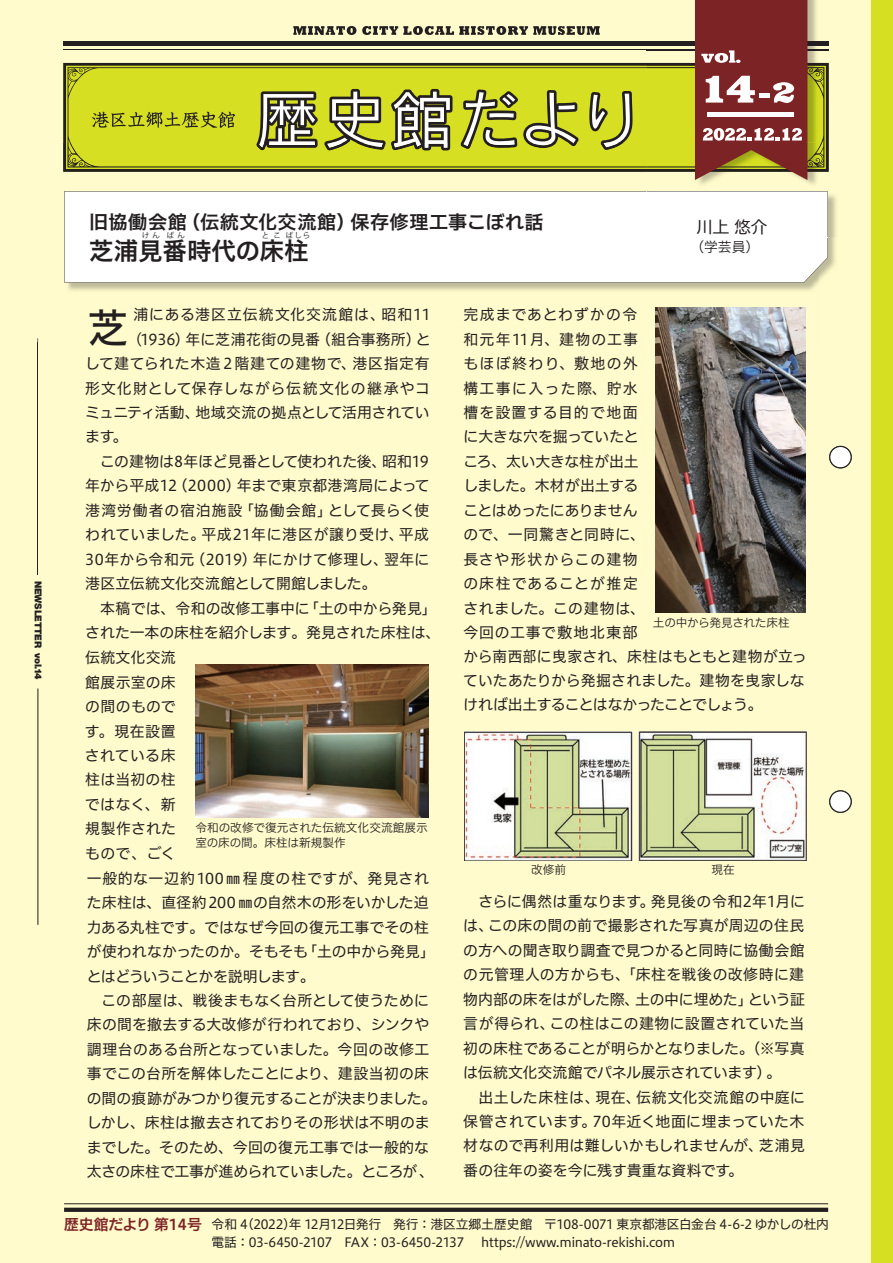
<style>
.page{position:relative;width:893px;height:1263px;background:#fffbcc}
.page>*{position:absolute;margin:0;border:0;box-sizing:border-box;transform-origin:0 0}
.t1{font:40.35px "Hiragino UD Sans F Std N W5";color:#231f20}
.t2{font:24.45px "Hiragino UD Sans F Std N W6";color:#231f20}
.t3{font:18.6px "Hiragino UD Sans F Std N W6";letter-spacing:.03em;color:#231f20}
.t4{font:15.9px "BIZ UDP Gothic";color:#231f20}
.t5{font:14.85px/24.5px "Hiragino UD Sans F Std W4";letter-spacing:.01em;color:#231f20;text-align:justify}
.t6{font:14.85px/24.5px "Hiragino UD Sans F Std W4";letter-spacing:.05em;color:#231f20}
.t7{font:14.85px "Hiragino UD Sans F Std W4";letter-spacing:.06em;color:#231f20}
.t8{font:14.85px "Hiragino UD Sans F Std W4";letter-spacing:-.01em;color:#231f20}
.t9{font:14.85px "Hiragino UD Sans F Std W4";letter-spacing:-.035em;color:#231f20}
.t10{font:14.85px "Hiragino UD Sans F Std W4";letter-spacing:.03em;color:#231f20}
.t11{font:14.85px "Hiragino UD Sans F Std W4";letter-spacing:.045em;color:#231f20}
.t12{font:14.85px "Hiragino UD Sans F Std W4";letter-spacing:.055em;color:#231f20}
.t13{font:14.85px "Hiragino UD Sans F Std W4";letter-spacing:-.025em;color:#231f20}
.t14{font:14.85px "Hiragino UD Sans F Std W6";color:#7c2326}
.t15{font:13.8px "Hiragino UD Sans F Std W3";color:#231f20}
.t16{font:12.75px/18.1px "Hiragino UD Sans F Std N W4";letter-spacing:-.025em;color:#231f20}
.t17{font:11.7px/14.9px "Hiragino UD Sans F Std W3";letter-spacing:-.01em;color:#231f20}
.t18{font:900 9.6px "Helvetica Neue";letter-spacing:-.02em;color:#231f20}
.t19{font:7.5px "Koz Go Pr 6 N";letter-spacing:.28em;color:#231f20}
</style>
<div class="page">
<div style="left:829px;top:446px;width:23px;height:22px;background:#322e2d;border:2px solid #231f20;border-radius:50%"></div>
<div style="left:830px;top:446px;width:21px;height:22px;background:#fff;border-radius:50%"></div>
<div style="left:830px;top:446px;width:21px;height:22px;border:1px solid #231f20;border-radius:50%"></div>
<svg style="left:829px;top:790px;width:23px;height:23px"></svg>
<div style="left:830px;top:791px;width:21px;height:21px;background:#fff;border-radius:50%"></div>
<div style="left:830px;top:791px;width:21px;height:21px;border:1px solid #231f20;border-radius:50%"></div>
<hr style="left:38px;top:338px;width:1px;height:237px;background:#231f20">
<hr style="left:38px;top:688px;width:1px;height:237px;background:#231f20">
<div style="left:871px;top:0;width:22px;height:1263px;background:#d6df21"></div>
<svg style="left:64px;top:1208px;width:764px;height:4px;background:#272323"></svg>
<hr style="left:64px;top:1203px;width:764px;height:1px;background:#231f20">
<svg style="left:293px;top:26px;width:63px;height:9px"></svg>
<svg style="left:362px;top:26px;width:238px;height:9px"></svg>
<hr style="left:64px;top:42px;width:764px;height:4px;background:#231f20">
<hr style="left:64px;top:49px;width:764px;height:1px;background:#231f20">
<svg style="left:63px;top:63px;width:584px;height:80px;background:#5e5e20"></svg>
<div style="left:68px;top:67px;width:579px;height:76px;background:#d6df21"></div>
<svg style="left:256px;top:91px;width:62px;height:52px;background:#909166"></svg>
<svg style="left:589px;top:91px;width:44px;height:52px;background:#adb147"></svg>
<svg style="left:324px;top:89px;width:128px;height:54px;background:#a2a45e"></svg>
<svg style="left:92px;top:112px;width:143px;height:16px;background:#a1a620"></svg>
<img style="left:828px;top:237px;width:8px;height:34px">
<img style="left:63px;top:143px;width:584px;height:29px">
<div style="left:68px;top:143px;width:579px;height:24px;background:#d6df21"></div>
<img style="left:256px;top:143px;width:61px;height:7px">
<svg style="left:461px;top:90px;width:118px;height:59px;background:#aeb345"></svg>
<img style="left:601px;top:143px;width:22px;height:7px">
<img style="left:391px;top:143px;width:59px;height:7px">
<img style="left:527px;top:143px;width:50px;height:5px">
<img style="left:324px;top:143px;width:62px;height:7px">
<img style="left:259px;top:143px;width:56px;height:4px">
<img style="left:463px;top:143px;width:52px;height:3px">
<img style="left:603px;top:143px;width:16px;height:4px">
<img style="left:394px;top:143px;width:27px;height:4px">
<img style="left:425px;top:143px;width:22px;height:5px">
<img style="left:532px;top:143px;width:42px;height:2px">
<img style="left:327px;top:143px;width:16px;height:5px">
<img style="left:363px;top:143px;width:20px;height:4px">
<div style="left:64px;top:191px;width:764px;height:92px;background:#fff"></div>
<img style="left:647px;top:0;width:189px;height:237px">
<img style="left:647px;top:42px;width:181px;height:4px">
<img style="left:647px;top:49px;width:181px;height:1px">
<img style="left:647px;top:63px;width:182px;height:109px">
<img style="left:647px;top:67px;width:177px;height:100px">
<div style="left:647px;top:191px;width:181px;height:46px;background:#fff"></div>
<svg style="left:695px;top:0;width:112px;height:180px;background:#914a45"></svg>
<img style="left:195px;top:664px;width:233px;height:154px">
<img style="left:655px;top:307px;width:151px;height:306px">
<img style="left:465px;top:732px;width:167px;height:128px">
<img style="left:639px;top:732px;width:167px;height:128px">
<p class="t18" style="left:44px;top:581px;width:101px;rotate:90deg">NEWSLETTER vol.14</p>
<p class="t3" style="left:89px;top:208px;width:456px">旧協働会館（伝統文化交流館）保存修理工事こぼれ話</p>
<p class="t19" style="left:142px;top:231px;width:45px">けん ばん</p>
<p class="t19" style="left:262px;top:231px;width:50px">と こ ばしら</p>
<h2 class="t2" style="left:89px;top:232px;width:221px">芝浦見番時代の床柱</h2>
<p class="t4" style="left:696px;top:219px;width:72px">川上悠介</p>
<p class="t15" style="left:690px;top:237px;width:70px">（学芸員）</p>
<p class="t7" style="left:133px;top:303px;width:299px">浦にある港区立伝統文化交流館は、昭和11</p>
<p class="t5" style="left:135px;top:326px;width:297px">(1936）年に芝浦花街の見番（組合事務所）と</p>
<p class="t11" style="left:85px;top:352px;width:346px">して建てられた木造２階建ての建物で、港区指定有</p>
<p class="t12" style="left:85px;top:377px;width:346px">形文化財として保存しながら伝統文化の継承やコ</p>
<p class="t9" style="left:85px;top:401px;width:346px">ミュニティ活動、地域交流の拠点として活用されてい</p>
<p class="t5" style="left:85px;top:424px;width:44px">ます。</p>
<p class="t8" style="left:85px;top:450px;width:345px">　この建物は8年ほど見番として使われた後、昭和19</p>
<p class="t5" style="left:85px;top:473px;width:346px">年から平成12（2000）年まで東京都港湾局によって</p>
<p class="t7" style="left:85px;top:499px;width:346px">港湾労働者の宿泊施設「協働会館」として長らく使</p>
<p class="t10" style="left:85px;top:523px;width:345px">われていました。平成21年に港区が譲り受け、平成</p>
<p class="t5" style="left:85px;top:546px;width:346px">30年から令和元（2019）年にかけて修理し、翌年に</p>
<p class="t13" style="left:85px;top:572px;width:293px">港区立伝統文化交流館として開館しました。</p>
<p class="t5" style="left:85px;top:595px;width:353px">　本稿では、令和の改修工事中に「土の中から発見」</p>
<p class="t5" style="left:85px;top:619px;width:357px">された一本の床柱を紹介します。発見された床柱は、</p>
<h1 class="t1" style="left:88px;top:297px;width:42px">芝</h1>
<p class="t6" style="left:463px;top:301px;width:183px">完成まであとわずかの令和元年11月、建物の工事もほぼ終わり、敷地の外構工事に入った際、貯水槽を設置する目的で地面に大きな穴を掘っていたところ、太い大きな柱が出土しました。木材が出土することはめったにありませんので、一同驚きと同時に、長さや形状からこの建物の床柱であることが推定されました。この建物は、今回の工事で敷地北東部</p>
<p class="t17" style="left:653px;top:614px;width:138px">土の中から発見された床柱</p>
<p class="t5" style="left:85px;top:644px;width:93px">伝統文化交流館展示室の床の間のものです。現在設置されている床柱は当初の柱ではなく、新規製作されたもので、ごく</p>
<p class="t17" style="left:195px;top:819px;width:234px">令和の改修で復元された伝統文化交流館展示室の床の間。床柱は新規製作</p>
<p class="t5" style="left:87px;top:865px;width:351px;text-align:left">一般的な一辺約100㎜程度の柱ですが、発見された床柱は、直径約200㎜の自然木の形をいかした迫力ある丸柱です。ではなぜ今回の復元工事でその柱が使われなかったのか。そもそも「土の中から発見」とはどういうことかを説明します。<br>　この部屋は、戦後まもなく台所として使うために床の間を撤去する大改修が行われており、シンクや調理台のある台所となっていました。今回の改修工事でこの台所を解体したことにより、建設当初の床の間の痕跡がみつかり復元することが決まりました。しかし、床柱は撤去されておりその形状は不明のままでした。そのため、今回の復元工事では一般的な太さの床柱で工事が進められていました。ところが、</p>
<p class="t5" style="left:463px;top:643px;width:345px;text-align:left">から南西部に曳家され、床柱はもともと建物が立っていたあたりから発掘されました。建物を曳家しなければ出土することはなかったことでしょう。</p>
<p class="t17" style="left:531px;top:862px;width:37px">改修前</p>
<p class="t17" style="left:711px;top:862px;width:25px">現在</p>
<p class="t5" style="left:463px;top:888px;width:343px">　さらに偶然は重なります。発見後の令和2年1月には、この床の間の前で撮影された写真が周辺の住民の方への聞き取り調査で見つかると同時に協働会館の元管理人の方からも、「床柱を戦後の改修時に建物内部の床をはがした際、土の中に埋めた」という証言が得られ、この柱はこの建物に設置されていた当初の床柱であることが明らかとなりました。（※写真は伝統文化交流館でパネル展示されています）。</p>
<p class="t5" style="left:463px;top:1084px;width:343px;text-indent:15px">出土した床柱は、現在、伝統文化交流館の中庭に保管されています。70年近く地面に埋まっていた木材なので再利用は難しいかもしれませんが、芝浦見番の往年の姿を今に残す貴重な資料です。</p>
<p class="t14" style="left:64px;top:1213px;width:139px">歴史館だより 第14号</p>
<p class="t16" style="left:212px;top:1214px;width:619px">令和 4（2022）年 12月12日発行 発行：港区立郷土歴史館　〒108-0071 東京都港区白金台 4-6-2 ゆかしの杜内電話：03-6450-2107　FAX：03-6450-2137</p>
<p class="t16" style="left:481px;top:1232px;width:195px">https://www.minato-rekishi.com</p>
</div>
